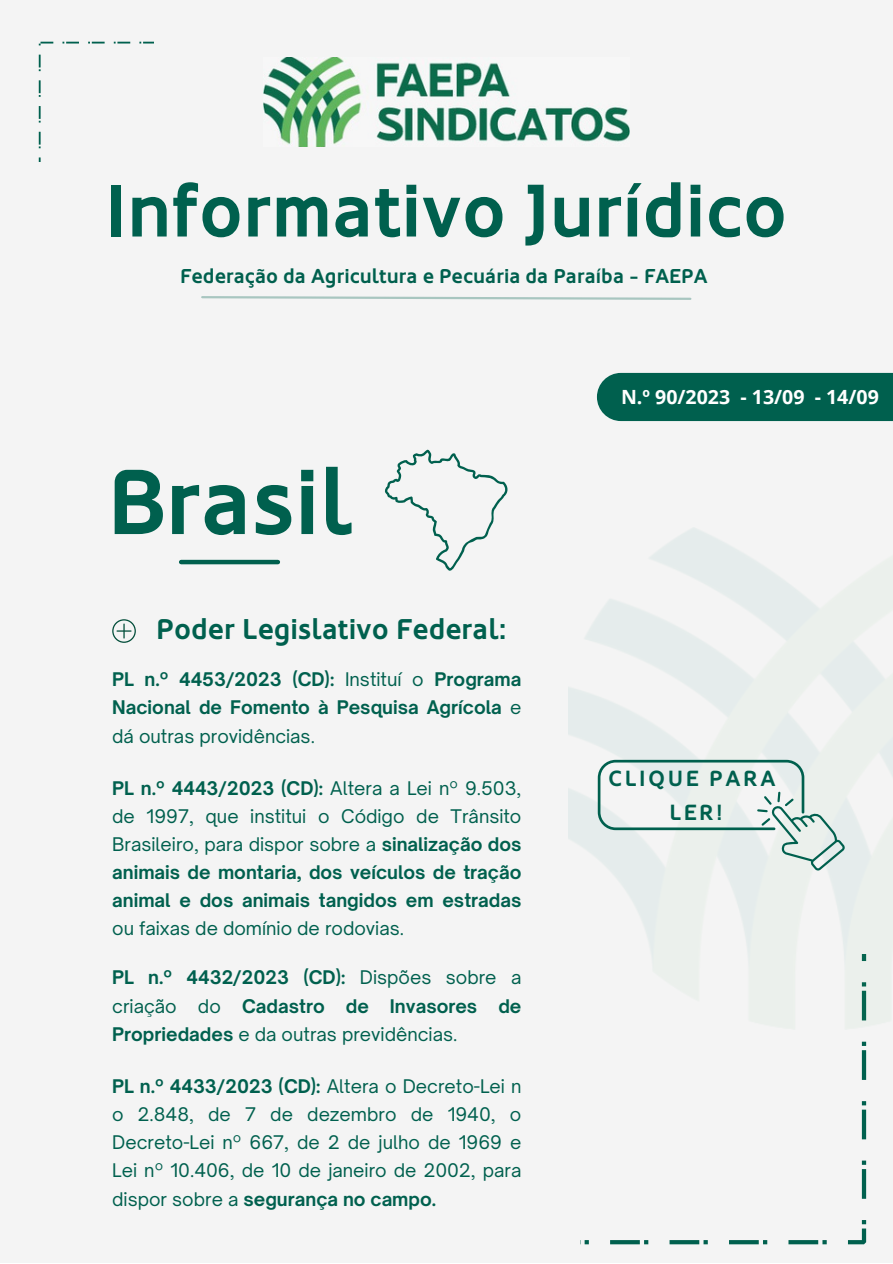
<style>
.page{position:relative;width:893px;height:1264px;background:#fff}
.page>*{position:absolute;margin:0;border:0;box-sizing:border-box;transform-origin:0 0}
.t1{font:700 91.65px "Oblik";color:#00604e}
.t2{font:700 73.95px "Oblik";color:#00604e}
.t3{font:700 28.5px "Oblik";color:#00604e}
.t4{font:700 21.9px "Oblik";letter-spacing:.115em;color:#00604e}
.t5{font:700 19.95px "Oblik";color:#00604e}
.t6{font:700 19.5px "Open Sans";color:#fff}
.t7{font:18px/28px "Open Sauce One";color:#00604e;text-align:justify}
.t8{font:700 18px/28px "Open Sauce One";color:#00604e;text-align:justify}
.s1{font-weight:400}
.s2{font-weight:700}
</style>
<div class="page">
<div style="left:0;top:0;width:892px;height:1262px;background:#f4f4f4"></div>
<hr style="left:181px;top:560px;width:97px;height:4px;background:#00604e">
<svg style="left:385px;top:449px;width:123px;height:121px"></svg>
<svg style="left:201px;top:296px;width:491px;height:4px"></svg>
<svg style="left:39px;top:42px;width:114px;height:120px"></svg>
<img style="left:264px;top:57px;width:365px;height:89px">
<svg style="left:584px;top:1041px;width:282px;height:203px"></svg>
<img style="left:569px;top:528px;width:323px;height:493px">
<svg style="left:597px;top:759px;width:248px;height:112px"></svg>
<svg style="left:112px;top:619px;width:24px;height:24px"></svg>
<div style="left:597px;top:373px;width:295px;height:48px;background:#00604e"></div>
<p class="t2" style="left:105px;top:169px;width:683px">Informativo Jurídico</p>
<p class="t5" style="left:180px;top:264px;width:529px">Federação da Agricultura e Pecuária da Paraíba - FAEPA</p>
<p class="t1" style="left:107px;top:450px;width:247px">Brasil</p>
<p class="t3" style="left:156px;top:613px;width:352px">Poder Legislativo Federal:</p>
<p class="t8" style="left:112px;top:665px;width:410px">PL n.º 4453/2023 (CD): <span class="s1">Instituí o</span> Programa Nacional de Fomento à Pesquisa Agrícola <span class="s1">e dá outras providências.</span></p>
<p class="t7" style="left:112px;top:774px;width:410px"><span class="s2">PL n.º 4443/2023 (CD):</span> Altera a Lei nº 9.503, de 1997, que institui o Código de Trânsito Brasileiro, para dispor sobre a <span class="s2">sinalização dos animais de montaria, dos veículos de tração animal e dos animais tangidos em estradas </span>ou faixas de domínio de rodovias.</p>
<p class="t8" style="left:112px;top:963px;width:410px">PL n.º 4432/2023 (CD): <span class="s1">Dispões sobre a criação do</span> Cadastro de Invasores de Propriedades <span class="s1">e da outras previdências.</span></p>
<p class="t7" style="left:112px;top:1072px;width:410px"><span class="s2">PL n.º 4433/2023 (CD):</span> Altera o Decreto-Lei n o 2.848, de 7 de dezembro de 1940, o Decreto-Lei nº 667, de 2 de julho de 1969 e Lei nº 10.406, de 10 de janeiro de 2002, para dispor sobre a <span class="s2">segurança no campo.</span></p>
<p class="t6" style="left:621px;top:383px;width:259px">N.º 90/2023 - 13/09 - 14/09</p>
<p class="t4" style="left:608px;top:766px;width:169px">CLIQUE PARA</p>
<p class="t4" style="left:669px;top:800px;width:54px">LER!</p>
</div>
